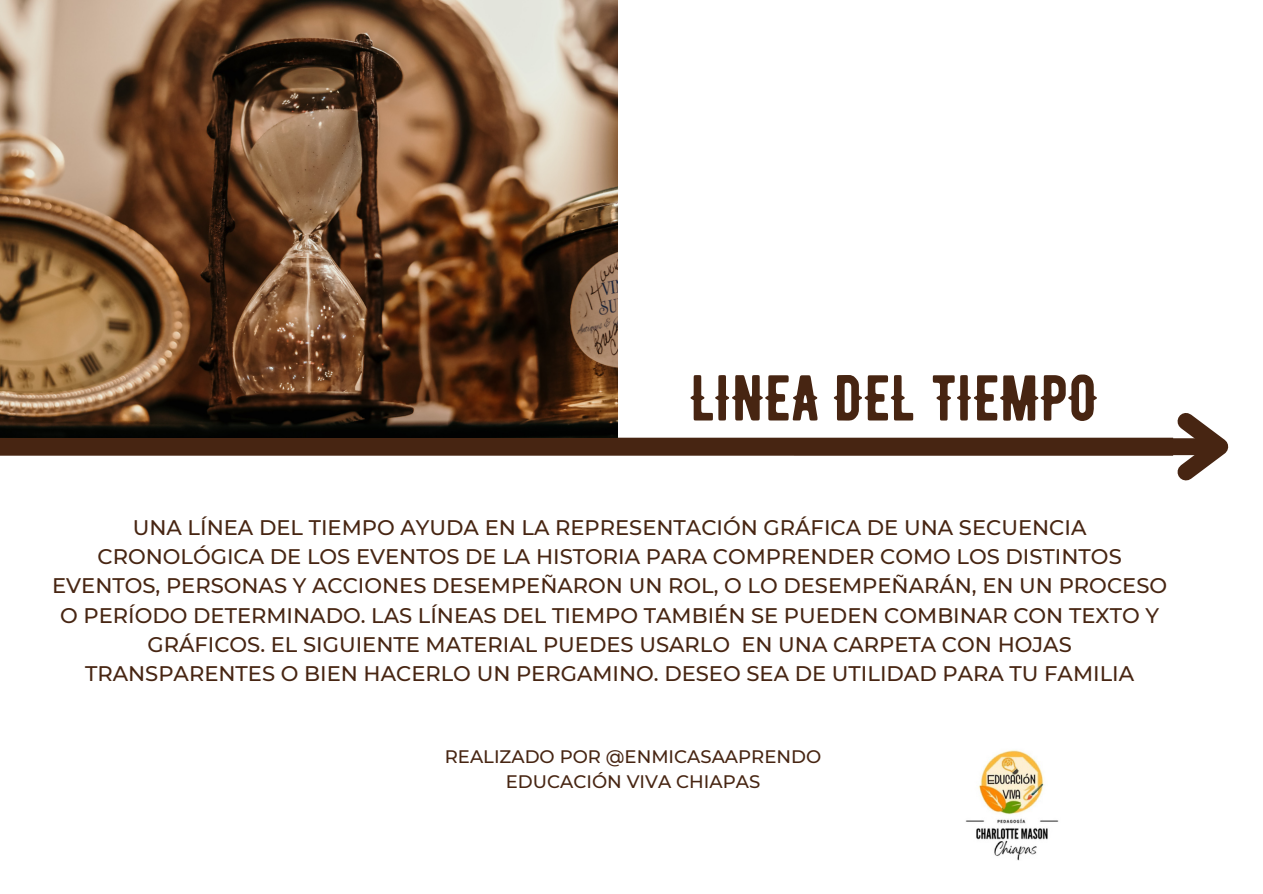
<style>
.page{position:relative;width:1263px;height:894px;background:#fff}
.page>*{position:absolute;margin:0;border:0;box-sizing:border-box;transform-origin:0 0}
.t1{font:64.5px "BERNIER Regular";color:#472512}
.t2{font:500 21.15px/29.2px "Montserrat";color:#472512;text-align:center}
.t3{font:500 18px/24.8px "Montserrat";color:#472512;text-align:center}
</style>
<div class="page">
<div style="left:0;top:437px;width:1173px;height:18px;background:#472512"></div>
<svg style="left:1162px;top:413px;width:67px;height:68px"></svg>
<img style="left:965px;top:750px;width:94px;height:110px">
<img style="left:0;top:0;width:617px;height:437px">
<h1 class="t1" style="left:690px;top:359px;width:410px">LINEA DEL TIEMPO</h1>
<p class="t2" style="left:52px;top:512px;width:1116px">UNA LÍNEA DEL TIEMPO AYUDA EN LA REPRESENTACIÓN GRÁFICA DE UNA SECUENCIA CRONOLÓGICA DE LOS EVENTOS DE LA HISTORIA PARA COMPRENDER COMO LOS DISTINTOS EVENTOS, PERSONAS Y ACCIONES DESEMPEÑARON UN ROL, O LO DESEMPEÑARÁN, EN UN PROCESO O PERÍODO DETERMINADO. LAS LÍNEAS DEL TIEMPO TAMBIÉN SE PUEDEN COMBINAR CON TEXTO Y GRÁFICOS. EL SIGUIENTE MATERIAL PUEDES USARLO EN UNA CARPETA CON HOJAS TRANSPARENTES O BIEN HACERLO UN PERGAMINO. DESEO SEA DE UTILIDAD PARA TU FAMILIA</p>
<p class="t3" style="left:445px;top:744px;width:378px">REALIZADO POR @ENMICASAAPRENDO<br>EDUCACIÓN VIVA CHIAPAS</p>
</div>
